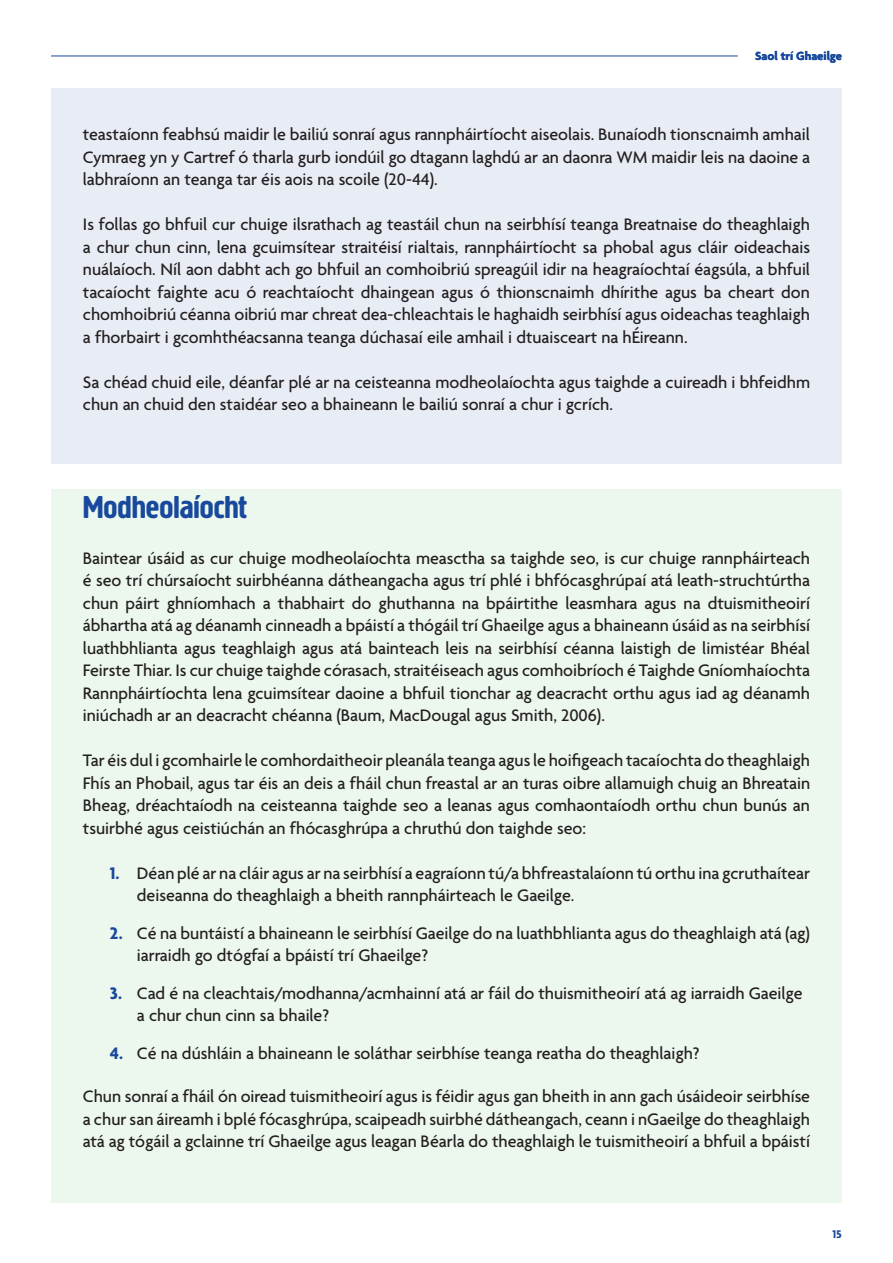
<style>
.page{position:relative;width:893px;height:1263px;background:#fff}
.page>*{position:absolute;margin:0;border:0;box-sizing:border-box;transform-origin:0 0}
.t1{font:33px "Creighton";color:#18499c}
.t2{font:500 18px/22.5px "Agenda";color:#231f20;text-align:justify}
.t3{font:700 12.75px "Agenda";color:#18499c}
.t4{font:700 12px "Agenda";color:#18499c}
.s1{font-weight:700;color:#18499c}
</style>
<div class="page">
<hr style="left:51px;top:56px;width:687px;height:1px;background:#18499c">
<div style="left:51px;top:88px;width:791px;height:375px;background:#e8edf5"></div>
<div style="left:51px;top:489px;width:791px;height:713px;background:#ecf7ed"></div>
<p class="t3" style="left:755px;top:49px;width:88px">Saol trí Ghaeilge</p>
<p class="t2" style="left:83px;top:125px;width:729px">teastaíonn feabhsú maidir le bailiú sonraí agus rannpháirtíocht aiseolais. Bunaíodh tionscnaimh amhail Cymraeg yn y Cartref ó tharla gurb iondúil go dtagann laghdú ar an daonra WM maidir leis na daoine a labhraíonn an teanga tar éis aois na scoile (20-44).</p>
<p class="t2" style="left:83px;top:215px;width:729px">Is follas go bhfuil cur chuige ilsrathach ag teastáil chun na seirbhísí teanga Breatnaise do theaghlaigh a chur chun cinn, lena gcuimsítear straitéisí rialtais, rannpháirtíocht sa phobal agus cláir oideachais nuálaíoch. Níl aon dabht ach go bhfuil an comhoibriú spreagúil idir na heagraíochtaí éagsúla, a bhfuil tacaíocht faighte acu ó reachtaíocht dhaingean agus ó thionscnaimh dhírithe agus ba cheart don chomhoibriú céanna oibriú mar chreat dea-chleachtais le haghaidh seirbhísí agus oideachas teaghlaigh a fhorbairt i gcomhthéacsanna teanga dúchasaí eile amhail i dtuaisceart na hÉireann.</p>
<p class="t2" style="left:83px;top:372px;width:729px">Sa chéad chuid eile, déanfar plé ar na ceisteanna modheolaíochta agus taighde a cuireadh i bhfeidhm chun an chuid den staidéar seo a bhaineann le bailiú sonraí a chur i gcrích.</p>
<p class="t1" style="left:83px;top:488px;width:165px">Modheolaíocht</p>
<p class="t2" style="left:83px;top:548px;width:729px">Baintear úsáid as cur chuige modheolaíochta measctha sa taighde seo, is cur chuige rannpháirteach é seo trí chúrsaíocht suirbhéanna dátheangacha agus trí phlé i bhfócasghrúpaí atá leath-struchtúrtha chun páirt ghníomhach a thabhairt do ghuthanna na bpáirtithe leasmhara agus na dtuismitheoirí ábhartha atá ag déanamh cinneadh a bpáistí a thógáil trí Ghaeilge agus a bhaineann úsáid as na seirbhísí luathbhlianta agus teaghlaigh agus atá bainteach leis na seirbhísí céanna laistigh de limistéar Bhéal Feirste Thiar. Is cur chuige taighde córasach, straitéiseach agus comhoibríoch é Taighde Gníomhaíochta Rannpháirtíochta lena gcuimsítear daoine a bhfuil tionchar ag deacracht orthu agus iad ag déanamh iniúchadh ar an deacracht chéanna (Baum, MacDougal agus Smith, 2006).</p>
<p class="t2" style="left:83px;top:750px;width:729px">Tar éis dul i gcomhairle le comhordaitheoir pleanála teanga agus le hoifigeach tacaíochta do theaghlaigh Fhís an Phobail, agus tar éis an deis a fháil chun freastal ar an turas oibre allamuigh chuig an Bhreatain Bheag, dréachtaíodh na ceisteanna taighde seo a leanas agus comhaontaíodh orthu chun bunús an tsuirbhé agus ceistiúchán an fhócasghrúpa a chruthú don taighde seo:</p>
<p class="t2" style="left:110px;top:863px;width:702px"><span class="s1">1.</span> Déan plé ar na cláir agus ar na seirbhísí a eagraíonn tú/a bhfreastalaíonn tú orthu ina gcruthaítear</p>
<p class="t2" style="left:137px;top:885px;width:439px">deiseanna do theaghlaigh a bheith rannpháirteach le Gaeilge.</p>
<p class="t2" style="left:110px;top:923px;width:702px"><span class="s1">2.</span> Cé na buntáistí a bhaineann le seirbhísí Gaeilge do na luathbhlianta agus do theaghlaigh atá (ag)</p>
<p class="t2" style="left:137px;top:945px;width:293px">iarraidh go dtógfaí a bpáistí trí Ghaeilge?</p>
<p class="t2" style="left:110px;top:983px;width:694px"><span class="s1">3.</span> Cad é na cleachtais/modhanna/acmhainní atá ar fáil do thuismitheoirí atá ag iarraidh Gaeilge</p>
<p class="t2" style="left:137px;top:1005px;width:194px">a chur chun cinn sa bhaile?</p>
<p class="t2" style="left:110px;top:1043px;width:591px"><span class="s1">4.</span> Cé na dúshláin a bhaineann le soláthar seirbhíse teanga reatha do theaghlaigh?</p>
<p class="t2" style="left:83px;top:1086px;width:729px">Chun sonraí a fháil ón oiread tuismitheoirí agus is féidir agus gan bheith in ann gach úsáideoir seirbhíse a chur san áireamh i bplé fócasghrúpa, scaipeadh suirbhé dátheangach, ceann i nGaeilge do theaghlaigh atá ag tógáil a gclainne trí Ghaeilge agus leagan Béarla do theaghlaigh le tuismitheoirí a bhfuil a bpáistí</p>
<p class="t4" style="left:833px;top:1227px;width:11px">15</p>
</div>
